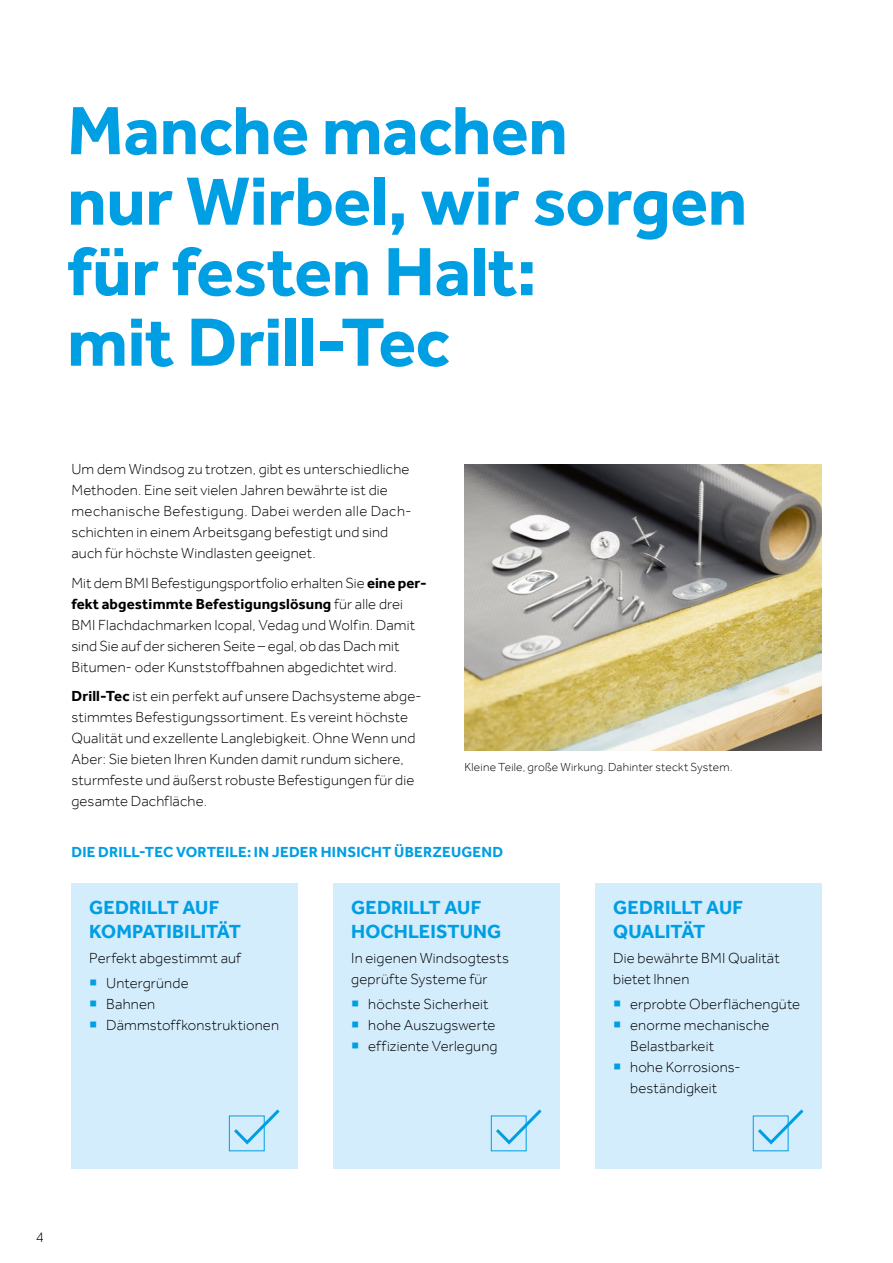
<style>
.page{position:relative;width:893px;height:1263px;background:#fff}
.page>*{position:absolute;margin:0;border:0;box-sizing:border-box;transform-origin:0 0}
.t1{font:700 70.5px/70.5px "Effra";letter-spacing:-.01em;color:#009ee3}
.t2{font:700 19.5px/24px "Effra";letter-spacing:.005em;color:#009ee3}
.t3{font:300 15px/21px "Effra";letter-spacing:.01em;color:#000}
.t4{font:700 15px "Effra";letter-spacing:.015em;color:#009ee3}
.t5{font:300 12px "Effra";letter-spacing:.02em;color:#000}
.s1{font-weight:700}
.s2{color:#009ee3}
</style>
<div class="page">
<img style="left:464px;top:464px;width:357px;height:286px">
<div style="left:71px;top:883px;width:227px;height:285px;background:#d4edfc"></div>
<div style="left:229px;top:1115px;width:36px;height:36px;border:1px solid #009ee3"></div>
<svg style="left:231px;top:1109px;width:49px;height:38px"></svg>
<div style="left:333px;top:883px;width:227px;height:285px;background:#d4edfc"></div>
<div style="left:491px;top:1115px;width:35px;height:36px;border:1px solid #009ee3"></div>
<svg style="left:493px;top:1109px;width:49px;height:38px"></svg>
<div style="left:595px;top:883px;width:226px;height:285px;background:#d4edfc"></div>
<div style="left:753px;top:1115px;width:35px;height:36px;border:1px solid #009ee3"></div>
<svg style="left:755px;top:1109px;width:49px;height:38px"></svg>
<h1 class="t1" style="left:67px;top:95px;width:682px">Manche machen<br>nur Wirbel, wir sorgen für festen Halt:<br>mit Drill-Tec</h1>
<p class="t3" style="left:71px;top:459px;width:342px">Um dem Windsog zu trotzen, gibt es unterschiedliche Methoden. Eine seit vielen Jahren bewährte ist die mechanische Befestigung. Dabei werden alle Dach&shy;schichten in einem Arbeitsgang befestigt und sind auch für höchste Windlasten geeignet.</p>
<p class="t3" style="left:71px;top:572px;width:357px">Mit dem BMI Befestigungsportfolio erhalten Sie <span class="s1">eine per&shy;fekt abgestimmte Befestigungslösung</span> für alle drei BMI Flachdachmarken Icopal, Vedag und Wolfin. Damit sind Sie auf der sicheren Seite – egal, ob das Dach mit Bitumen- oder Kunststoffbahnen abgedichtet wird.</p>
<p class="t3" style="left:71px;top:686px;width:352px"><span class="s1">Drill-Tec</span> ist ein perfekt auf unsere Dachsysteme abge&shy;stimmtes Befestigungssortiment. Es vereint höchste Qualität und exzellente Langlebigkeit. Ohne Wenn und Aber: Sie bieten Ihren Kunden damit rundum sichere, sturmfeste und äußerst robuste Befestigungen für die gesamte Dachfläche.</p>
<p class="t5" style="left:464px;top:760px;width:270px">Kleine Teile, große Wirkung. Dahinter steckt System.</p>
<p class="t4" style="left:71px;top:843px;width:433px">DIE DRILL-TEC VORTEILE: IN JEDER HINSICHT ÜBERZEUGEND</p>
<h2 class="t2" style="left:89px;top:895px;width:153px">GEDRILLT AUF<br>KOMPATIBILITÄT</h2>
<p class="t3" style="left:89px;top:947px;width:153px">Perfekt abgestimmt auf</p>
<p class="t3" style="left:89px;top:972px;width:101px"><span class="s2">○</span> Untergründe</p>
<p class="t3" style="left:89px;top:993px;width:67px"><span class="s2">○</span> Bahnen</p>
<p class="t3" style="left:89px;top:1014px;width:191px"><span class="s2">○</span> Dämmstoffkonstruktionen</p>
<h2 class="t2" style="left:351px;top:895px;width:152px">GEDRILLT AUF<br>HOCHLEISTUNG</h2>
<p class="t3" style="left:351px;top:947px;width:159px">In eigenen Windsogtests geprüfte Systeme für</p>
<p class="t3" style="left:351px;top:993px;width:139px"><span class="s2">○</span> höchste Sicherheit</p>
<p class="t3" style="left:351px;top:1014px;width:146px"><span class="s2">○</span> hohe Auszugswerte</p>
<p class="t3" style="left:351px;top:1035px;width:148px"><span class="s2">○</span> effiziente Verlegung</p>
<h2 class="t2" style="left:613px;top:895px;width:131px">GEDRILLT AUF<br>QUALITÄT</h2>
<p class="t3" style="left:613px;top:947px;width:168px">Die bewährte BMI Qualität bietet Ihnen</p>
<p class="t3" style="left:613px;top:993px;width:189px"><span class="s2">○</span> erprobte Oberflächengüte</p>
<p class="t3" style="left:630px;top:1014px;width:141px;text-indent:-17px"><span class="s2">○</span> enorme mechanische<br>Belastbarkeit</p>
<p class="t3" style="left:613px;top:1056px;width:127px;text-align:center"><span class="s2">○</span> hohe Korrosions&shy;beständigkeit</p>
<p class="t3" style="left:36px;top:1226px;width:10px">4</p>
</div>
